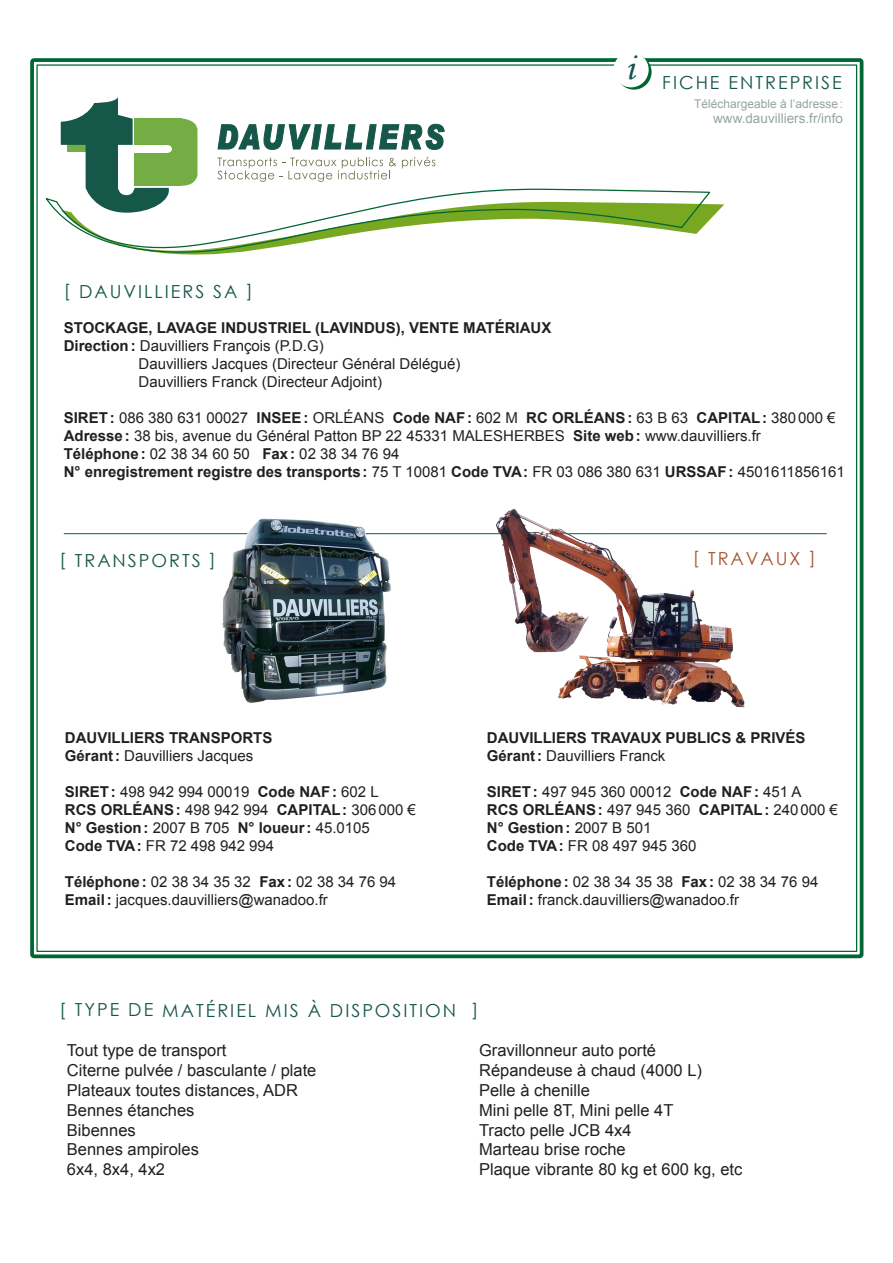
<style>
.page{position:relative;width:893px;height:1263px;background:#fff}
.page>*{position:absolute;margin:0;border:0;box-sizing:border-box;transform-origin:0 0}
.t1{font:37.95px "Monotype Corsiva";color:#15564a}
.t2{font:18px "Century Gothic";letter-spacing:.11em;color:#15564a}
.t3{font:18px "Century Gothic";letter-spacing:.11em;color:#a65536}
.t4{font:16.5px "Arial";color:#231f20}
.t5{font:15px "Arial";color:#231f20}
.t6{font:700 15px "Arial";color:#231f20}
.t7{font:13.5px "Arial";color:#95a5a0}
.t8{font:12px "Arial";color:#95a5a0}
.s1{font-weight:700}
.s2{font-weight:400}
</style>
<div class="page">
<div style="left:30px;top:58px;width:833px;height:900px;border:4px solid #063;border-radius:2px"></div>
<svg style="left:45px;top:188px;width:666px;height:67px"></svg>
<svg style="left:61px;top:97px;width:136px;height:116px"></svg>
<svg style="left:217px;top:123px;width:227px;height:27px"></svg>
<svg style="left:402px;top:157px;width:33px;height:11px"></svg>
<svg style="left:217px;top:157px;width:179px;height:25px"></svg>
<svg style="left:616px;top:54px;width:36px;height:36px"></svg>
<div style="left:613px;top:52px;width:36px;height:35px;background:#fff;border-radius:50%"></div>
<hr style="left:64px;top:533px;width:763px;height:1px;background:#063">
<img style="left:220px;top:518px;width:174px;height:185px">
<img style="left:491px;top:509px;width:275px;height:199px">
<p class="t1" style="left:625px;top:44px;width:11px">i</p>
<p class="t2" style="left:662px;top:70px;width:181px">FICHE ENTREPRISE</p>
<p class="t8" style="left:694px;top:96px;width:150px">Téléchargeable à l’adresse:</p>
<p class="t7" style="left:713px;top:109px;width:131px">www.dauvilliers.fr/info</p>
<p class="t2" style="left:64px;top:279px;width:190px">[ DAUVILLIERS SA ]</p>
<p class="t6" style="left:64px;top:317px;width:489px">STOCKAGE, LAVAGE INDUSTRIEL (LAVINDUS), VENTE MATÉRIAUX</p>
<p class="t5" style="left:64px;top:336px;width:261px"><span class="s1">Direction:</span> Dauvilliers François (P.D.G)</p>
<p class="t5" style="left:139px;top:354px;width:323px">Dauvilliers Jacques (Directeur Général Délégué)</p>
<p class="t5" style="left:139px;top:372px;width:245px">Dauvilliers Franck (Directeur Adjoint)</p>
<p class="t6" style="left:64px;top:407px;width:773px">SIRET: <span class="s2">086 380 631 00027</span> INSEE: <span class="s2">ORLÉANS</span> Code NAF: <span class="s2">602 M</span> RC ORLÉANS: <span class="s2">63 B 63</span> CAPITAL: <span class="s2">380000 €</span></p>
<p class="t5" style="left:64px;top:426px;width:699px"><span class="s1">Adresse:</span> 38 bis, avenue du Général Patton BP 22 45331 MALESHERBES <span class="s1">Site web:</span> www.dauvilliers.fr</p>
<p class="t5" style="left:64px;top:444px;width:337px"><span class="s1">Téléphone:</span> 02 38 34 60 50 <span class="s1">Fax:</span> 02 38 34 76 94</p>
<p class="t6" style="left:64px;top:461px;width:783px">N° enregistrement registre des transports: <span class="s2">75 T 10081</span> Code TVA: <span class="s2">FR 03 086 380 631</span> URSSAF: <span class="s2">4501611856161</span></p>
<p class="t2" style="left:60px;top:548px;width:158px">[ TRANSPORTS ]</p>
<p class="t3" style="left:693px;top:546px;width:125px">[ TRAVAUX ]</p>
<p class="t6" style="left:65px;top:728px;width:209px">DAUVILLIERS TRANSPORTS</p>
<p class="t5" style="left:65px;top:746px;width:190px"><span class="s1">Gérant:</span> Dauvilliers Jacques</p>
<p class="t5" style="left:65px;top:782px;width:315px"><span class="s1">SIRET:</span> 498 942 994 00019 <span class="s1">Code NAF:</span> 602 L</p>
<p class="t6" style="left:65px;top:800px;width:353px">RCS ORLÉANS: <span class="s2">498 942 994</span> CAPITAL: <span class="s2">306000 €</span></p>
<p class="t6" style="left:65px;top:818px;width:307px">N° Gestion: <span class="s2">2007 B 705</span> N° loueur: <span class="s2">45.0105</span></p>
<p class="t5" style="left:65px;top:836px;width:211px"><span class="s1">Code TVA:</span> FR 72 498 942 994</p>
<p class="t5" style="left:65px;top:872px;width:333px"><span class="s1">Téléphone:</span> 02 38 34 35 32 <span class="s1">Fax:</span> 02 38 34 76 94</p>
<p class="t5" style="left:65px;top:890px;width:265px"><span class="s1">Email:</span> jacques.dauvilliers@wanadoo.fr</p>
<p class="t6" style="left:487px;top:728px;width:320px">DAUVILLIERS TRAVAUX PUBLICS &amp; PRIVÉS</p>
<p class="t5" style="left:487px;top:746px;width:180px"><span class="s1">Gérant:</span> Dauvilliers Franck</p>
<p class="t5" style="left:487px;top:782px;width:316px"><span class="s1">SIRET:</span> 497 945 360 00012 <span class="s1">Code NAF:</span> 451 A</p>
<p class="t6" style="left:487px;top:800px;width:353px">RCS ORLÉANS: <span class="s2">497 945 360</span> CAPITAL: <span class="s2">240000 €</span></p>
<p class="t6" style="left:487px;top:818px;width:166px">N° Gestion: <span class="s2">2007 B 501</span></p>
<p class="t5" style="left:487px;top:836px;width:211px"><span class="s1">Code TVA:</span> FR 08 497 945 360</p>
<p class="t5" style="left:487px;top:872px;width:333px"><span class="s1">Téléphone:</span> 02 38 34 35 38 <span class="s1">Fax:</span> 02 38 34 76 94</p>
<p class="t5" style="left:487px;top:890px;width:254px"><span class="s1">Email:</span> franck.dauvilliers@wanadoo.fr</p>
<p class="t2" style="left:60px;top:998px;width:420px">[ TYPE DE MATÉRIEL MIS À DISPOSITION ]</p>
<p class="t4" style="left:67px;top:1040px;width:161px">Tout type de transport</p>
<p class="t4" style="left:67px;top:1059px;width:251px">Citerne pulvée / basculante / plate</p>
<p class="t4" style="left:67px;top:1079px;width:233px">Plateaux toutes distances, ADR</p>
<p class="t4" style="left:67px;top:1099px;width:129px">Bennes étanches</p>
<p class="t4" style="left:67px;top:1119px;width:70px">Bibennes</p>
<p class="t4" style="left:67px;top:1139px;width:134px">Bennes ampiroles</p>
<p class="t4" style="left:67px;top:1158px;width:100px">6x4, 8x4, 4x2</p>
<p class="t4" style="left:479px;top:1040px;width:178px">Gravillonneur auto porté</p>
<p class="t4" style="left:479px;top:1059px;width:224px">Répandeuse à chaud (4000 L)</p>
<p class="t4" style="left:479px;top:1079px;width:112px">Pelle à chenille</p>
<p class="t4" style="left:479px;top:1099px;width:196px">Mini pelle 8T, Mini pelle 4T</p>
<p class="t4" style="left:479px;top:1119px;width:154px">Tracto pelle JCB 4x4</p>
<p class="t4" style="left:479px;top:1139px;width:148px">Marteau brise roche</p>
<p class="t4" style="left:479px;top:1158px;width:265px">Plaque vibrante 80 kg et 600 kg, etc</p>
</div>
